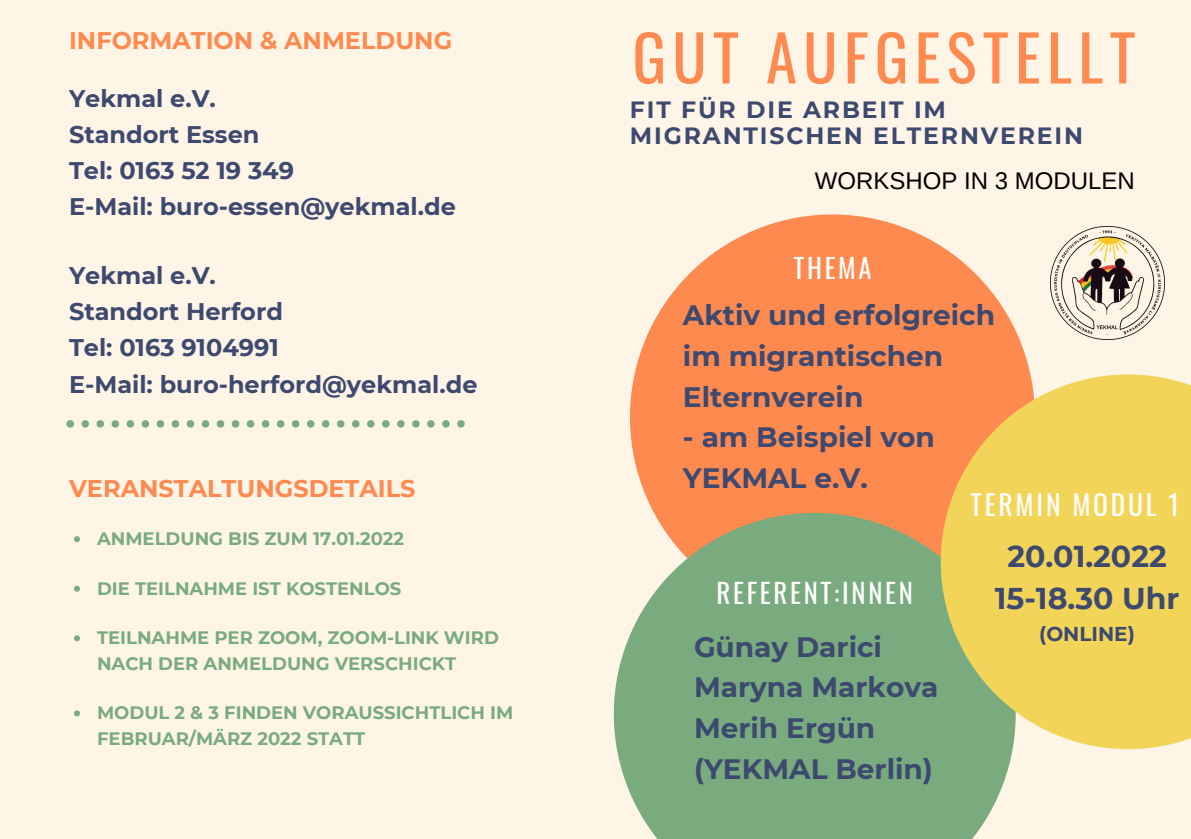
<style>
.page{position:relative;width:1191px;height:839px;background:#fff}
.page>*{position:absolute;margin:0;border:0;box-sizing:border-box;transform-origin:0 0}
.t1{font:63px "Oswald";letter-spacing:.1em;color:#ff8a50}
.t2{font:700 30px "Montserrat";color:#3d496f}
.t3{font:700 28px "Montserrat";color:#3d496f}
.t4{font:27.6px "Oswald";letter-spacing:.1em;color:#fff}
.t5{font:26.8px "Oswald";letter-spacing:.1em;color:#fff}
.t6{font:26.6px "Oswald";letter-spacing:.1em;color:#fff}
.t7{font:700 24px "Montserrat";color:#3d496f}
.t8{font:700 24px "Montserrat";color:#ff8a50}
.t9{font:24px "Arimo";color:#000}
.t10{font:700 23.4px "Montserrat";letter-spacing:.08em;color:#3d496f}
.t11{font:700 20px "Montserrat";color:#3d496f}
.t12{font:700 18px/25.6px "Montserrat";color:#79ab7f}
</style>
<div class="page">
<div style="left:0;top:0;width:1191px;height:838px;background:#fff5e7"></div>
<svg style="left:630px;top:214px;width:401px;height:299px;fill:#ff8a50"></svg>
<svg style="left:614px;top:513px;width:399px;height:325px;background:#89af85"></svg>
<svg style="left:941px;top:374px;width:250px;height:375px;background:#ebcd5d"></svg>
<svg style="left:74px;top:536px;width:6px;height:6px"></svg>
<svg style="left:74px;top:585px;width:6px;height:6px"></svg>
<svg style="left:74px;top:635px;width:6px;height:6px"></svg>
<svg style="left:74px;top:710px;width:6px;height:6px"></svg>
<img style="left:1051px;top:226px;width:114px;height:113px">
<svg style="left:66px;top:420px;width:399px;height:7px"></svg>
<p class="t8" style="left:69px;top:26px;width:385px">INFORMATION &amp; ANMELDUNG</p>
<p class="t7" style="left:69px;top:83px;width:148px">Yekmal e.V.</p>
<p class="t7" style="left:69px;top:119px;width:192px">Standort Essen</p>
<p class="t7" style="left:69px;top:156px;width:227px">Tel: 0163 52 19 349</p>
<p class="t7" style="left:69px;top:192px;width:388px">E-Mail: buro-essen@yekmal.de</p>
<p class="t7" style="left:69px;top:261px;width:148px">Yekmal e.V.</p>
<p class="t7" style="left:69px;top:297px;width:215px">Standort Herford</p>
<p class="t7" style="left:69px;top:333px;width:211px">Tel: 0163 9104991</p>
<p class="t7" style="left:69px;top:369px;width:410px">E-Mail: buro-herford@yekmal.de</p>
<p class="t8" style="left:69px;top:474px;width:348px">VERANSTALTUNGSDETAILS</p>
<p class="t12" style="left:97px;top:526px;width:309px">ANMELDUNG BIS ZUM 17.01.2022</p>
<p class="t12" style="left:97px;top:575px;width:306px">DIE TEILNAHME IST KOSTENLOS</p>
<p class="t12" style="left:97px;top:625px;width:403px">TEILNAHME PER ZOOM, ZOOM-LINK WIRD<br>NACH DER ANMELDUNG VERSCHICKT</p>
<p class="t12" style="left:97px;top:700px;width:418px">MODUL 2 &amp; 3 FINDEN VORAUSSICHTLICH IM<br>FEBRUAR/MÄRZ 2022 STATT</p>
<p class="t1" style="left:632px;top:8px;width:505px">GUT AUFGESTELLT</p>
<p class="t10" style="left:630px;top:95px;width:318px">FIT FÜR DIE ARBEIT IM</p>
<p class="t10" style="left:630px;top:121px;width:455px">MIGRANTISCHEN ELTERNVEREIN</p>
<p class="t9" style="left:815px;top:167px;width:322px">WORKSHOP IN 3 MODULEN</p>
<p class="t6" style="left:793px;top:247px;width:80px">THEMA</p>
<p class="t3" style="left:683px;top:298px;width:314px">Aktiv und erfolgreich</p>
<p class="t3" style="left:683px;top:339px;width:262px">im migrantischen</p>
<p class="t3" style="left:683px;top:379px;width:182px">Elternverein</p>
<p class="t3" style="left:683px;top:420px;width:253px">- am Beispiel von</p>
<p class="t3" style="left:683px;top:460px;width:186px">YEKMAL e.V.</p>
<p class="t5" style="left:717px;top:571px;width:198px">REFERENT:INNEN</p>
<p class="t3" style="left:694px;top:629px;width:190px">Günay Darici</p>
<p class="t3" style="left:694px;top:670px;width:246px">Maryna Markova</p>
<p class="t3" style="left:694px;top:711px;width:183px">Merih Ergün</p>
<p class="t3" style="left:694px;top:751px;width:240px">(YEKMAL Berlin)</p>
<p class="t4" style="left:971px;top:483px;width:210px">TERMIN MODUL 1</p>
<p class="t2" style="left:1007px;top:538px;width:161px">20.01.2022</p>
<p class="t2" style="left:995px;top:580px;width:186px">15-18.30 Uhr</p>
<p class="t11" style="left:1039px;top:621px;width:97px">(ONLINE)</p>
</div>
